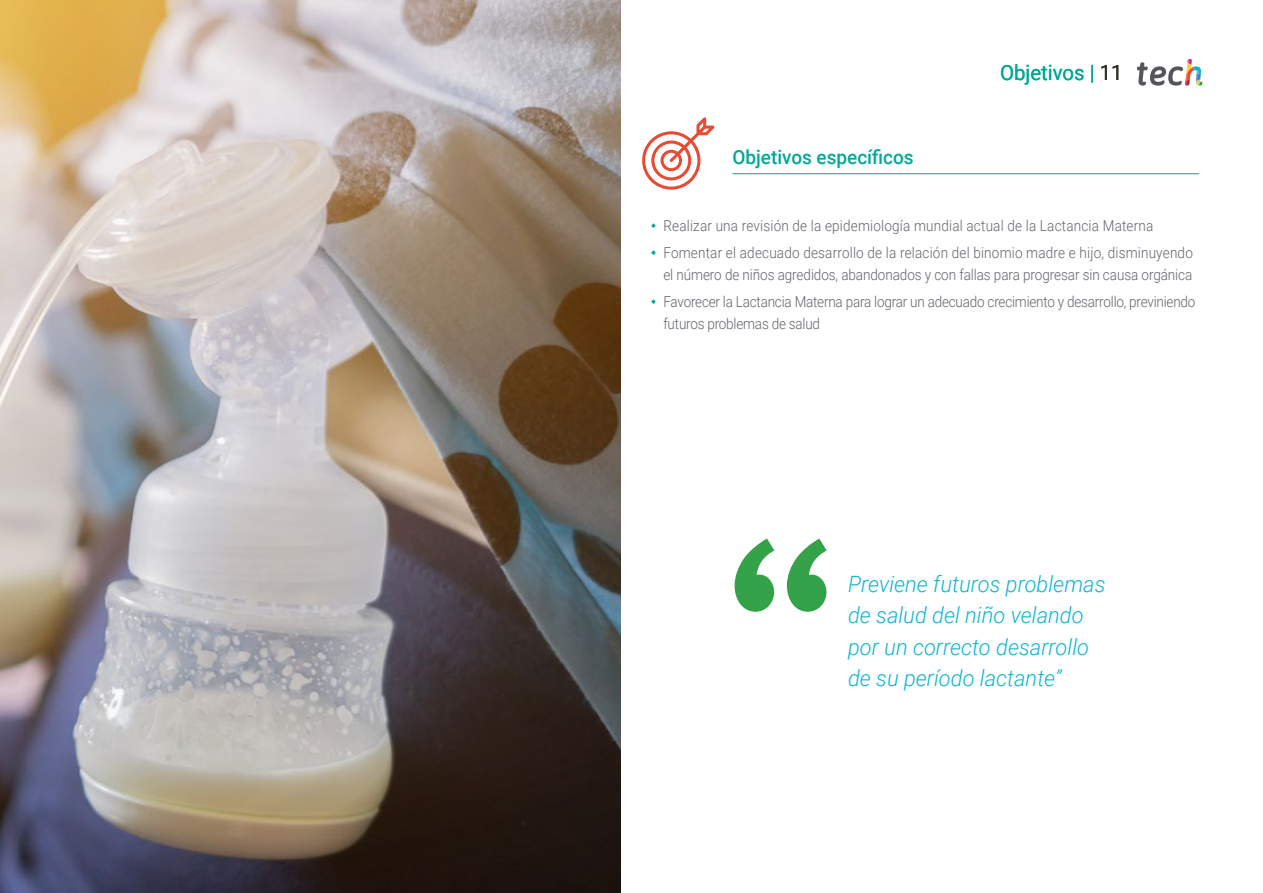
<style>
.page{position:relative;width:1263px;height:893px;background:#fff}
.page>*{position:absolute;margin:0;border:0;box-sizing:border-box;transform-origin:0 0}
.t1{font:italic 300 22.5px/31.5px "Roboto";color:#0fb6cf}
.t2{font:21px "Roboto";color:#00a996}
.t3{font:500 19.5px "Roboto";color:#00a996}
.t4{font:300 15px/26.7px "Roboto";letter-spacing:-.005em;color:#61646a;scale:.9 1}
.t5{font:300 15px/26.7px "Roboto";letter-spacing:.015em;color:#61646a;scale:.9 1}
.s1{color:#312e20}
</style>
<div class="page">
<img style="left:0;top:0;width:621px;height:893px">
<svg style="left:735px;top:538px;width:92px;height:74px"></svg>
<svg style="left:1137px;top:59px;width:65px;height:27px"></svg>
<svg style="left:642px;top:117px;width:72px;height:73px"></svg>
<hr style="left:732px;top:173px;width:467px;height:1px;background:#00a996">
<h3 class="t3" style="left:732px;top:144px;width:183px">Objetivos específicos</h3>
<h2 class="t2" style="left:1000px;top:57px;width:124px">Objetivos | <span class="s1">11</span></h2>
<p class="t5" style="left:663px;top:212px;width:590px">Realizar una revisión de la epidemiología mundial actual de la Lactancia Materna<br>Fomentar el adecuado desarrollo de la relación del binomio madre e hijo, disminuyendo</p>
<p class="t4" style="left:663px;top:261px;width:593px">el número de niños agredidos, abandonados y con fallas para progresar sin causa orgánica<br>Favorecer la Lactancia Materna para lograr un adecuado crecimiento y desarrollo, previniendo</p>
<p class="t4" style="left:663px;top:310px;width:176px">futuros problemas de salud</p>
<h1 class="t1" style="left:848px;top:567px;width:259px">Previene futuros problemas de salud del niño velando por un correcto desarrollo de su período lactante”</h1>
</div>
